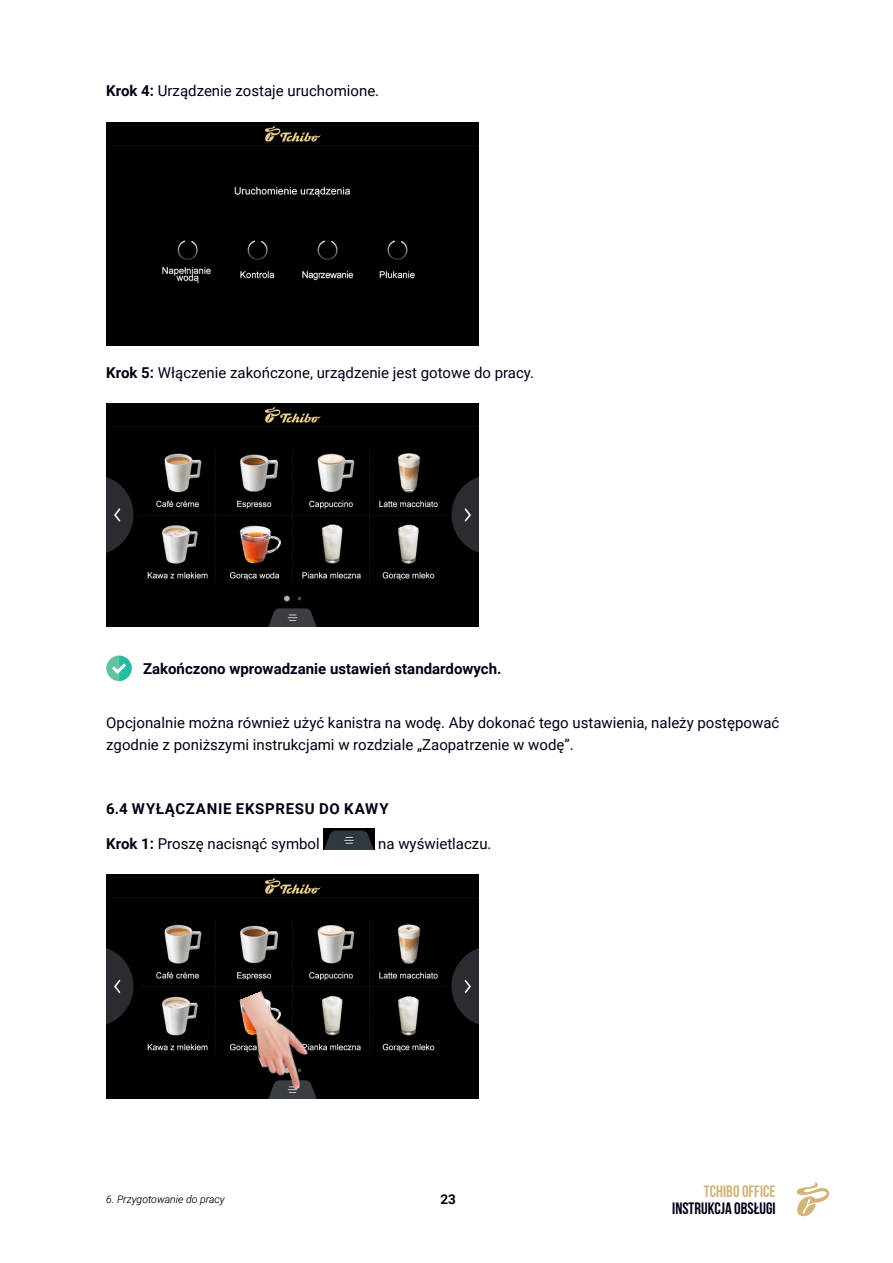
<style>
.page{position:relative;width:893px;height:1263px;background:#fff}
.page>*{position:absolute;margin:0;border:0;box-sizing:border-box;transform-origin:0 0}
.t1{font:700 16.5px "Bebas Neue";color:#000015}
.t2{font:700 16.5px "Bebas Neue";color:#d3b377}
.t3{font:15px/22.5px "Roboto";color:#000015}
.Überschrift_2{font:700 15px "Roboto";color:#000015}
.Überschrift_2-2{font:700 15px "Roboto";letter-spacing:.05em;color:#000015}
.t4{font:700 13.5px "Roboto";color:#000015}
.t5{font:italic 10.5px "Roboto";color:#000015}
.s1{font-weight:700}
</style>
<div class="page">
<svg style="left:797px;top:1182px;width:32px;height:34px"></svg>
<svg style="left:106px;top:655px;width:26px;height:27px"></svg>
<img style="left:106px;top:403px;width:372px;height:224px">
<div style="left:106px;top:122px;width:372px;height:223px;background:#000"></div>
<img style="left:323px;top:829px;width:51px;height:20px">
<img style="left:106px;top:875px;width:372px;height:223px">
<img style="left:235px;top:983px;width:84px;height:115px">
<p class="t3" style="left:106px;top:79px;width:274px"><span class="s1">Krok 4:</span> Urządzenie zostaje uruchomione.</p>
<p class="t3" style="left:106px;top:361px;width:429px"><span class="s1">Krok 5:</span> Włączenie zakończone, urządzenie jest gotowe do pracy.</p>
<p class="Überschrift_2" style="left:143px;top:658px;width:360px">Zakończono wprowadzanie ustawień standardowych.</p>
<p class="t3" style="left:106px;top:711px;width:674px">Opcjonalnie można również użyć kanistra na wodę. Aby dokonać tego ustawienia, należy postępować zgodnie z poniższymi instrukcjami w rozdziale „Zaopatrzenie w wodę”.</p>
<p class="Überschrift_2-2" style="left:106px;top:798px;width:284px">6.4 WYŁĄCZANIE EKSPRESU DO KAWY</p>
<p class="t3" style="left:106px;top:832px;width:215px"><span class="s1">Krok 1:</span> Proszę nacisnąć symbol</p>
<p class="t3" style="left:378px;top:832px;width:115px">na wyświetlaczu.</p>
<p class="t5" style="left:106px;top:1192px;width:120px">6. Przygotowanie do pracy</p>
<p class="t4" style="left:440px;top:1190px;width:17px">23</p>
<p class="t2" style="left:704px;top:1182px;width:73px">TCHIBO OFFICE</p>
<p class="t1" style="left:672px;top:1199px;width:105px">INSTRUKCJA OBSŁUGI</p>
</div>
